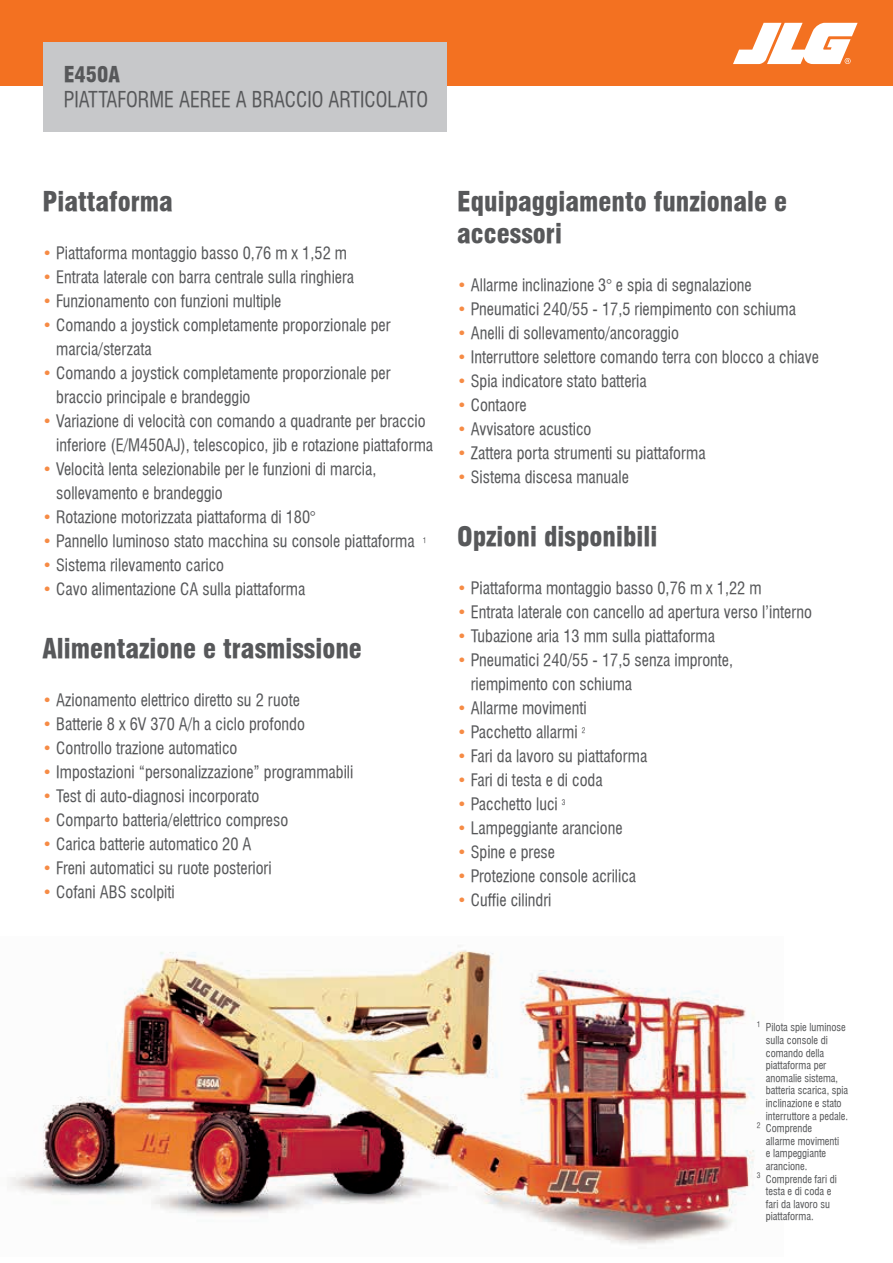
<style>
.page{position:relative;width:893px;height:1263px;background:#fff}
.page>*{position:absolute;margin:0;border:0;box-sizing:border-box;transform-origin:0 0}
.t1{font:26.25px/31.5px "Swiss 721 Black Condensed BT";color:#57585a}
.t2{font:21px "Swiss 721 Condensed BT";color:#57585a;scale:.95 1}
.t3{font:21px "Swiss 721 Black Condensed BT";color:#57585a}
.t4{font:16.5px/24px "Swiss 721 Condensed BT";color:#57585a}
.t5{font:10.5px "Swiss 721 Condensed BT";color:#57585a}
.s1{color:#f68b45}
</style>
<div class="page">
<div style="left:0;top:0;width:893px;height:85px;background:#f37121"></div>
<div style="left:43px;top:43px;width:403px;height:89px;background:#c7c8ca"></div>
<svg style="left:733px;top:23px;width:125px;height:41px"></svg>
<img style="left:10px;top:945px;width:745px;height:299px">
<p class="t3" style="left:64px;top:62px;width:58px">E450A</p>
<p class="t2" style="left:64px;top:87px;width:385px">PIATTAFORME AEREE A BRACCIO ARTICOLATO</p>
<h1 class="t1" style="left:43px;top:186px;width:132px">Piattaforma</h1>
<p class="t4" style="left:43px;top:241px;width:306px"><span class="s1">•</span> Piattaforma montaggio basso 0,76 m x 1,52 m</p>
<p class="t4" style="left:43px;top:265px;width:313px"><span class="s1">•</span> Entrata laterale con barra centrale sulla ringhiera</p>
<p class="t4" style="left:43px;top:289px;width:240px"><span class="s1">•</span> Funzionamento con funzioni multiple</p>
<p class="t4" style="left:56px;top:313px;width:336px;text-indent:-14px"><span class="s1">•</span> Comando a joystick completamente proporzionale per marcia/sterzata</p>
<p class="t4" style="left:56px;top:361px;width:336px;text-indent:-14px"><span class="s1">•</span> Comando a joystick completamente proporzionale per braccio principale e brandeggio</p>
<p class="t4" style="left:56px;top:409px;width:378px;text-indent:-14px"><span class="s1">•</span> Variazione di velocità con comando a quadrante per braccio inferiore (E/M450AJ), telescopico, jib e rotazione piattaforma</p>
<p class="t4" style="left:56px;top:457px;width:322px;text-indent:-14px"><span class="s1">•</span> Velocità lenta selezionabile per le funzioni di marcia, sollevamento e brandeggio</p>
<p class="t4" style="left:43px;top:505px;width:275px"><span class="s1">•</span> Rotazione motorizzata piattaforma di 180°</p>
<p class="t4" style="left:43px;top:529px;width:385px"><span class="s1">•</span> Pannello luminoso stato macchina su console piattaforma <sup>1</sup></p>
<p class="t4" style="left:43px;top:553px;width:183px"><span class="s1">•</span> Sistema rilevamento carico</p>
<p class="t4" style="left:43px;top:577px;width:264px"><span class="s1">•</span> Cavo alimentazione CA sulla piattaforma</p>
<h1 class="t1" style="left:43px;top:633px;width:321px">Alimentazione e trasmissione</h1>
<p class="t4" style="left:43px;top:688px;width:259px"><span class="s1">•</span> Azionamento elettrico diretto su 2 ruote</p>
<p class="t4" style="left:43px;top:712px;width:264px"><span class="s1">•</span> Batterie 8 x 6V 370 A/h a ciclo profondo</p>
<p class="t4" style="left:43px;top:736px;width:196px"><span class="s1">•</span> Controllo trazione automatico</p>
<p class="t4" style="left:43px;top:760px;width:312px"><span class="s1">•</span> Impostazioni “personalizzazione” programmabili</p>
<p class="t4" style="left:43px;top:784px;width:218px"><span class="s1">•</span> Test di auto-diagnosi incorporato</p>
<p class="t4" style="left:43px;top:808px;width:247px"><span class="s1">•</span> Comparto batteria/elettrico compreso</p>
<p class="t4" style="left:43px;top:832px;width:211px"><span class="s1">•</span> Carica batterie automatico 20 A</p>
<p class="t4" style="left:43px;top:856px;width:231px"><span class="s1">•</span> Freni automatici su ruote posteriori</p>
<p class="t4" style="left:43px;top:880px;width:134px"><span class="s1">•</span> Cofani ABS scolpiti</p>
<h1 class="t1" style="left:457px;top:186px;width:332px">Equipaggiamento funzionale e accessori</h1>
<p class="t4" style="left:457px;top:273px;width:296px"><span class="s1">•</span> Allarme inclinazione 3° e spia di segnalazione</p>
<p class="t4" style="left:457px;top:297px;width:340px"><span class="s1">•</span> Pneumatici 240/55 - 17,5 riempimento con schiuma</p>
<p class="t4" style="left:457px;top:321px;width:223px"><span class="s1">•</span> Anelli di sollevamento/ancoraggio</p>
<p class="t4" style="left:457px;top:345px;width:363px"><span class="s1">•</span> Interruttore selettore comando terra con blocco a chiave</p>
<p class="t4" style="left:457px;top:369px;width:191px"><span class="s1">•</span> Spia indicatore stato batteria</p>
<p class="t4" style="left:457px;top:393px;width:71px"><span class="s1">•</span> Contaore</p>
<p class="t4" style="left:457px;top:417px;width:136px"><span class="s1">•</span> Avvisatore acustico</p>
<p class="t4" style="left:457px;top:441px;width:250px"><span class="s1">•</span> Zattera porta strumenti su piattaforma</p>
<p class="t4" style="left:457px;top:465px;width:173px"><span class="s1">•</span> Sistema discesa manuale</p>
<h1 class="t1" style="left:457px;top:520px;width:202px">Opzioni disponibili</h1>
<p class="t4" style="left:457px;top:576px;width:306px"><span class="s1">•</span> Piattaforma montaggio basso 0,76 m x 1,22 m</p>
<p class="t4" style="left:457px;top:600px;width:356px"><span class="s1">•</span> Entrata laterale con cancello ad apertura verso l’interno</p>
<p class="t4" style="left:457px;top:624px;width:259px"><span class="s1">•</span> Tubazione aria 13 mm sulla piattaforma</p>
<p class="t4" style="left:471px;top:648px;width:264px;text-indent:-14px"><span class="s1">•</span> Pneumatici 240/55 - 17,5 senza impronte, riempimento con schiuma</p>
<p class="t4" style="left:457px;top:696px;width:131px"><span class="s1">•</span> Allarme movimenti</p>
<p class="t4" style="left:457px;top:720px;width:130px"><span class="s1">•</span> Pacchetto allarmi <sup>2</sup></p>
<p class="t4" style="left:457px;top:744px;width:192px"><span class="s1">•</span> Fari da lavoro su piattaforma</p>
<p class="t4" style="left:457px;top:768px;width:147px"><span class="s1">•</span> Fari di testa e di coda</p>
<p class="t4" style="left:457px;top:792px;width:110px"><span class="s1">•</span> Pacchetto luci <sup>3</sup></p>
<p class="t4" style="left:457px;top:816px;width:167px"><span class="s1">•</span> Lampeggiante arancione</p>
<p class="t4" style="left:457px;top:840px;width:99px"><span class="s1">•</span> Spine e prese</p>
<p class="t4" style="left:457px;top:864px;width:181px"><span class="s1">•</span> Protezione console acrilica</p>
<p class="t4" style="left:457px;top:888px;width:96px"><span class="s1">•</span> Cuffie cilindri</p>
<p class="t5" style="left:757px;top:1021px;width:90px"><sup>1</sup> Pilota spie luminose</p>
<p class="t5" style="left:766px;top:1034px;width:63px">sulla console di</p>
<p class="t5" style="left:766px;top:1046px;width:60px">comando della</p>
<p class="t5" style="left:766px;top:1059px;width:62px">piattaforma per</p>
<p class="t5" style="left:766px;top:1072px;width:74px">anomalie sistema,</p>
<p class="t5" style="left:766px;top:1084px;width:84px">batteria scarica, spia</p>
<p class="t5" style="left:766px;top:1097px;width:77px">inclinazione e stato</p>
<p class="t5" style="left:766px;top:1109px;width:84px">interruttore a pedale.</p>
<p class="t5" style="left:757px;top:1122px;width:57px"><sup>2</sup> Comprende</p>
<p class="t5" style="left:766px;top:1135px;width:75px">allarme movimenti</p>
<p class="t5" style="left:766px;top:1147px;width:62px">e lampeggiante</p>
<p class="t5" style="left:766px;top:1160px;width:43px">arancione.</p>
<p class="t5" style="left:757px;top:1172px;width:81px"><sup>3</sup> Comprende fari di</p>
<p class="t5" style="left:766px;top:1185px;width:67px">testa e di coda e</p>
<p class="t5" style="left:766px;top:1198px;width:66px">fari da lavoro su</p>
<p class="t5" style="left:766px;top:1210px;width:49px">piattaforma.</p>
</div>
